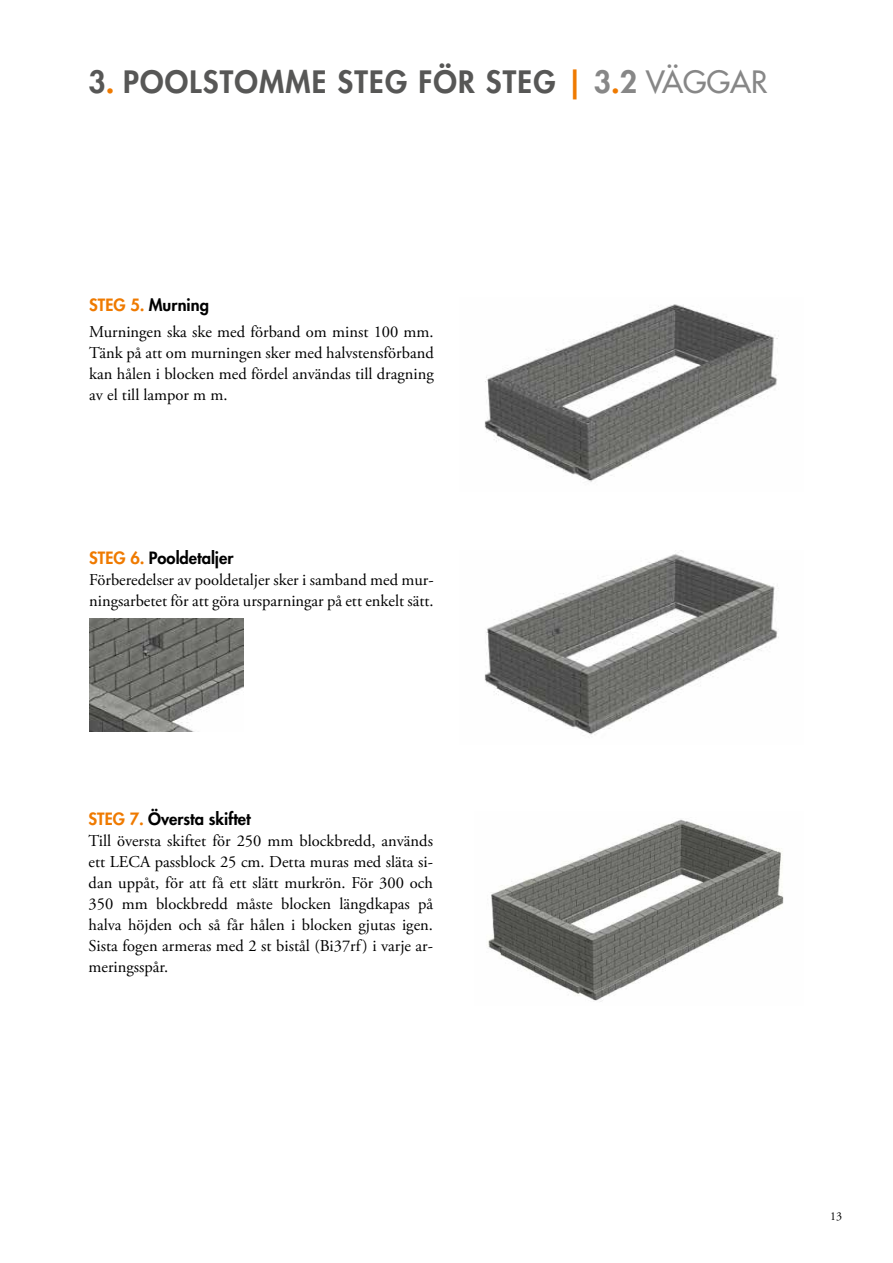
<style>
.page{position:relative;width:893px;height:1263px;background:#fff}
.page>*{position:absolute;margin:0;border:0;box-sizing:border-box;transform-origin:0 0}
.t1{font:800 30px "Futura Std";letter-spacing:.04em;color:#575756}
.t2{font:16.5px/21px "Adobe Garamond Pro";color:#000;text-align:justify}
.t3{font:800 16.5px "Futura Std";color:#000}
.t4{font:12px "Adobe Garamond Pro";color:#000}
.s1{color:#ef7a00}
.s2{color:#878787}
.s3{font-weight:500;color:#878787}
</style>
<div class="page">
<img style="left:484px;top:304px;width:294px;height:178px">
<img style="left:484px;top:552px;width:295px;height:183px">
<img style="left:488px;top:819px;width:296px;height:183px">
<img style="left:89px;top:618px;width:155px;height:114px">
<h1 class="t1" style="left:89px;top:63px;width:680px">3<span class="s1">.</span> POOLSTOMME STEG FÖR STEG <span class="s1">|</span> <span class="s2">3</span><span class="s1">.</span><span class="s2">2</span> <span class="s3">VÄGGAR</span></h1>
<p class="t3" style="left:89px;top:295px;width:121px"><span class="s1">STEG 5.</span> Murning</p>
<p class="t2" style="left:89px;top:322px;width:346px">Murningen ska ske med förband om minst 100 mm.<br>Tänk på att om murningen sker med halvstensförband kan hålen i blocken med fördel användas till dragning av el till lampor m m.</p>
<p class="t3" style="left:89px;top:548px;width:146px"><span class="s1">STEG 6.</span> Pooldetaljer</p>
<p class="t2" style="left:89px;top:570px;width:346px">Förberedelser av pooldetaljer sker i samband med mur&shy;ningsarbetet för att göra ursparningar på ett enkelt sätt.</p>
<p class="t3" style="left:89px;top:809px;width:164px"><span class="s1">STEG 7.</span> Översta skiftet</p>
<p class="t2" style="left:89px;top:831px;width:346px">Till översta skiftet för 250 mm blockbredd, används ett LECA passblock 25 cm. Detta muras med släta si&shy;dan uppåt, för att få ett slätt murkrön. För 300 och 350 mm blockbredd måste blocken längdkapas på halva höjden och så får hålen i blocken gjutas igen.<br>Sista fogen armeras med 2 st bistål (Bi37rf) i varje ar&shy;meringsspår.</p>
<p class="t4" style="left:830px;top:1208px;width:13px">13</p>
</div>
